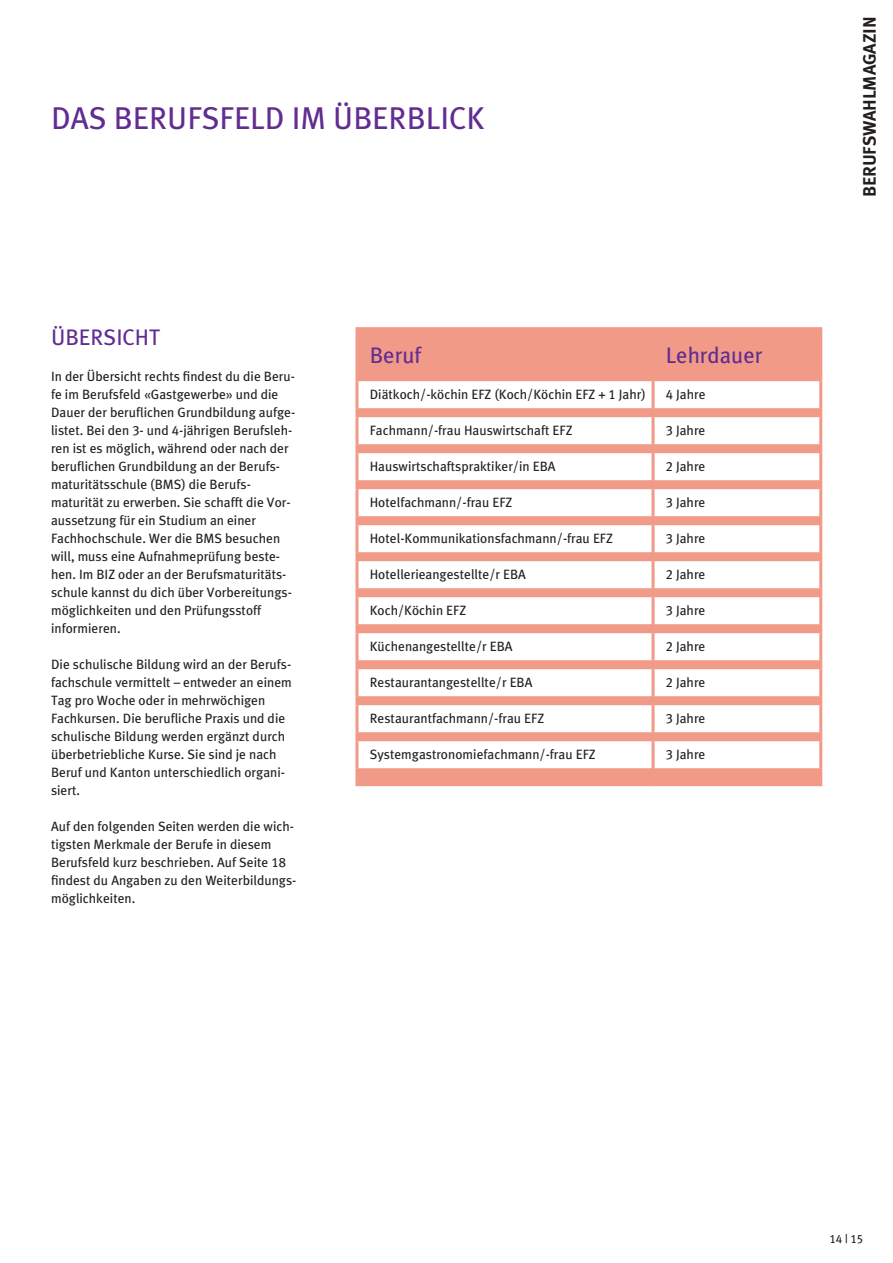
<style>
.page{position:relative;width:893px;height:1263px;background:#fff}
.page>*{position:absolute;margin:0;border:0;box-sizing:border-box;transform-origin:0 0}
.t1{font:31.5px "Meta Mix";color:#612d91}
.t2{font:22.5px "Meta Mix";color:#612d91}
.t3{font:18px "Meta Plus Bold Caps";letter-spacing:-.01em;color:#231f20}
.t4{font:13.5px/18px "Meta Mix";color:#231f20}
.t5{font:12px "Meta Mix";color:#231f20}
</style>
<div class="page">
<svg style="left:358px;top:329px;width:461px;height:457px"></svg>
<svg style="left:358px;top:408px;width:461px;height:153px"></svg>
<hr style="left:652px;top:329px;width:3px;height:52px;background:#f19a87">
<hr style="left:652px;top:381px;width:3px;height:27px;background:#f19a87">
<svg style="left:652px;top:408px;width:3px;height:9px"></svg>
<hr style="left:652px;top:417px;width:3px;height:27px;background:#f19a87">
<svg style="left:652px;top:444px;width:3px;height:9px"></svg>
<hr style="left:652px;top:453px;width:3px;height:27px;background:#f19a87">
<svg style="left:652px;top:480px;width:3px;height:9px"></svg>
<hr style="left:652px;top:489px;width:3px;height:27px;background:#f19a87">
<svg style="left:652px;top:516px;width:3px;height:9px"></svg>
<hr style="left:652px;top:525px;width:3px;height:27px;background:#f19a87">
<svg style="left:652px;top:552px;width:3px;height:9px"></svg>
<hr style="left:652px;top:561px;width:3px;height:27px;background:#f19a87">
<svg style="left:652px;top:588px;width:3px;height:9px"></svg>
<hr style="left:652px;top:597px;width:3px;height:27px;background:#f19a87">
<svg style="left:652px;top:624px;width:3px;height:9px"></svg>
<hr style="left:652px;top:633px;width:3px;height:27px;background:#f19a87">
<svg style="left:652px;top:660px;width:3px;height:9px"></svg>
<hr style="left:652px;top:669px;width:3px;height:27px;background:#f19a87">
<svg style="left:652px;top:696px;width:3px;height:9px"></svg>
<hr style="left:652px;top:705px;width:3px;height:27px;background:#f19a87">
<svg style="left:652px;top:732px;width:3px;height:9px"></svg>
<hr style="left:652px;top:741px;width:3px;height:27px;background:#f19a87">
<hr style="left:652px;top:768px;width:3px;height:18px;background:#f19a87">
<hr style="left:355px;top:327px;width:298px;height:2px;background:#f19a87">
<hr style="left:355px;top:329px;width:3px;height:52px;background:#f19a87">
<hr style="left:355px;top:381px;width:3px;height:27px;background:#f19a87">
<svg style="left:355px;top:408px;width:3px;height:9px"></svg>
<hr style="left:355px;top:417px;width:3px;height:27px;background:#f19a87">
<svg style="left:355px;top:444px;width:3px;height:9px"></svg>
<hr style="left:355px;top:453px;width:3px;height:27px;background:#f19a87">
<svg style="left:355px;top:480px;width:3px;height:9px"></svg>
<hr style="left:355px;top:489px;width:3px;height:27px;background:#f19a87">
<svg style="left:355px;top:516px;width:3px;height:9px"></svg>
<hr style="left:355px;top:525px;width:3px;height:27px;background:#f19a87">
<svg style="left:355px;top:552px;width:3px;height:9px"></svg>
<hr style="left:355px;top:561px;width:3px;height:27px;background:#f19a87">
<svg style="left:355px;top:588px;width:3px;height:9px"></svg>
<hr style="left:355px;top:597px;width:3px;height:27px;background:#f19a87">
<svg style="left:355px;top:624px;width:3px;height:9px"></svg>
<hr style="left:355px;top:633px;width:3px;height:27px;background:#f19a87">
<svg style="left:355px;top:660px;width:3px;height:9px"></svg>
<hr style="left:355px;top:669px;width:3px;height:27px;background:#f19a87">
<svg style="left:355px;top:696px;width:3px;height:9px"></svg>
<hr style="left:355px;top:705px;width:3px;height:27px;background:#f19a87">
<svg style="left:355px;top:732px;width:3px;height:9px"></svg>
<hr style="left:355px;top:741px;width:3px;height:27px;background:#f19a87">
<hr style="left:355px;top:768px;width:3px;height:18px;background:#f19a87">
<hr style="left:653px;top:327px;width:169px;height:2px;background:#f19a87">
<hr style="left:819px;top:329px;width:3px;height:52px;background:#f19a87">
<hr style="left:819px;top:381px;width:3px;height:27px;background:#f19a87">
<hr style="left:819px;top:417px;width:3px;height:27px;background:#f19a87">
<hr style="left:819px;top:453px;width:3px;height:27px;background:#f19a87">
<hr style="left:819px;top:489px;width:3px;height:27px;background:#f19a87">
<hr style="left:819px;top:525px;width:3px;height:27px;background:#f19a87">
<hr style="left:819px;top:561px;width:3px;height:27px;background:#f19a87">
<svg style="left:819px;top:588px;width:3px;height:9px"></svg>
<hr style="left:819px;top:597px;width:3px;height:27px;background:#f19a87">
<hr style="left:819px;top:633px;width:3px;height:27px;background:#f19a87">
<svg style="left:819px;top:660px;width:3px;height:9px"></svg>
<hr style="left:819px;top:669px;width:3px;height:27px;background:#f19a87">
<hr style="left:819px;top:705px;width:3px;height:27px;background:#f19a87">
<hr style="left:819px;top:741px;width:3px;height:27px;background:#f19a87">
<hr style="left:819px;top:768px;width:3px;height:18px;background:#f19a87">
<svg style="left:819px;top:408px;width:3px;height:9px"></svg>
<svg style="left:819px;top:444px;width:3px;height:9px"></svg>
<svg style="left:819px;top:480px;width:3px;height:9px"></svg>
<svg style="left:819px;top:516px;width:3px;height:9px"></svg>
<svg style="left:819px;top:552px;width:3px;height:9px"></svg>
<svg style="left:819px;top:624px;width:3px;height:9px"></svg>
<svg style="left:819px;top:696px;width:3px;height:9px"></svg>
<svg style="left:819px;top:732px;width:3px;height:9px"></svg>
<h1 class="t1" style="left:51px;top:100px;width:435px">DAS BERUFSFELD IM ÜBERBLICK</h1>
<h2 class="t2" style="left:51px;top:324px;width:111px">ÜBERSICHT</h2>
<p class="t4" style="left:51px;top:367px;width:246px">In der Übersicht rechts findest du die Beru&shy;fe im Berufsfeld «Gastgewerbe» und die Dauer der beruflichen Grundbildung aufge&shy;listet. Bei den 3- und 4-jährigen Berufsleh&shy;ren ist es möglich, während oder nach der beruflichen Grundbildung an der Berufs&shy;maturitätsschule (BMS) die Berufs&shy;maturität zu erwerben. Sie schafft die Vor&shy;aussetzung für ein Studium an einer Fachhochschule. Wer die BMS besuchen will, muss eine Aufnahmeprüfung beste&shy;hen. Im BIZ oder an der Berufsmaturitäts&shy;schule kannst du dich über Vorbereitungs&shy;möglichkeiten und den Prüfungsstoff informieren.</p>
<p class="t4" style="left:51px;top:655px;width:242px">Die schulische Bildung wird an der Berufs&shy;fachschule vermittelt – entweder an einem Tag pro Woche oder in mehrwöchigen Fachkursen. Die berufliche Praxis und die schulische Bildung werden ergänzt durch überbetriebliche Kurse. Sie sind je nach Beruf und Kanton unterschiedlich organi&shy;siert.</p>
<p class="t4" style="left:51px;top:817px;width:247px">Auf den folgenden Seiten werden die wich&shy;tigsten Merkmale der Berufe in diesem Berufsfeld kurz beschrieben. Auf Seite 18 findest du Angaben zu den Weiterbildungs&shy;möglichkeiten.</p>
<h2 class="t2" style="left:370px;top:342px;width:53px">Beruf</h2>
<h2 class="t2" style="left:666px;top:342px;width:98px">Lehrdauer</h2>
<p class="t4" style="left:370px;top:385px;width:278px">Diätkoch/-köchin EFZ (Koch/Köchin EFZ + 1 Jahr)</p>
<p class="t4" style="left:666px;top:385px;width:41px">4 Jahre</p>
<p class="t4" style="left:370px;top:421px;width:204px">Fachmann/-frau Hauswirtschaft EFZ</p>
<p class="t4" style="left:666px;top:421px;width:41px">3 Jahre</p>
<p class="t4" style="left:370px;top:457px;width:187px">Hauswirtschaftspraktiker/in EBA</p>
<p class="t4" style="left:666px;top:457px;width:41px">2 Jahre</p>
<p class="t4" style="left:370px;top:493px;width:144px">Hotelfachmann/-frau EFZ</p>
<p class="t4" style="left:666px;top:493px;width:41px">3 Jahre</p>
<p class="t4" style="left:370px;top:529px;width:245px">Hotel-Kommunikationsfachmann/-frau EFZ</p>
<p class="t4" style="left:666px;top:529px;width:41px">3 Jahre</p>
<p class="t4" style="left:370px;top:565px;width:158px">Hotellerieangestellte/r EBA</p>
<p class="t4" style="left:666px;top:565px;width:41px">2 Jahre</p>
<p class="t4" style="left:370px;top:601px;width:98px">Koch/Köchin EFZ</p>
<p class="t4" style="left:666px;top:601px;width:41px">3 Jahre</p>
<p class="t4" style="left:370px;top:637px;width:144px">Küchenangestellte/r EBA</p>
<p class="t4" style="left:666px;top:637px;width:41px">2 Jahre</p>
<p class="t4" style="left:370px;top:673px;width:164px">Restaurantangestellte/r EBA</p>
<p class="t4" style="left:666px;top:673px;width:41px">2 Jahre</p>
<p class="t4" style="left:370px;top:709px;width:176px">Restaurantfachmann/-frau EFZ</p>
<p class="t4" style="left:666px;top:709px;width:41px">3 Jahre</p>
<p class="t4" style="left:370px;top:745px;width:227px">Systemgastronomiefachmann/-frau EFZ</p>
<p class="t4" style="left:666px;top:745px;width:41px">3 Jahre</p>
<h3 class="t3" style="left:859px;top:197px;width:182px;rotate:-90deg">BERUFSWAHLMAGAZIN</h3>
<p class="t5" style="left:829px;top:1231px;width:35px">14 | 15</p>
</div>
